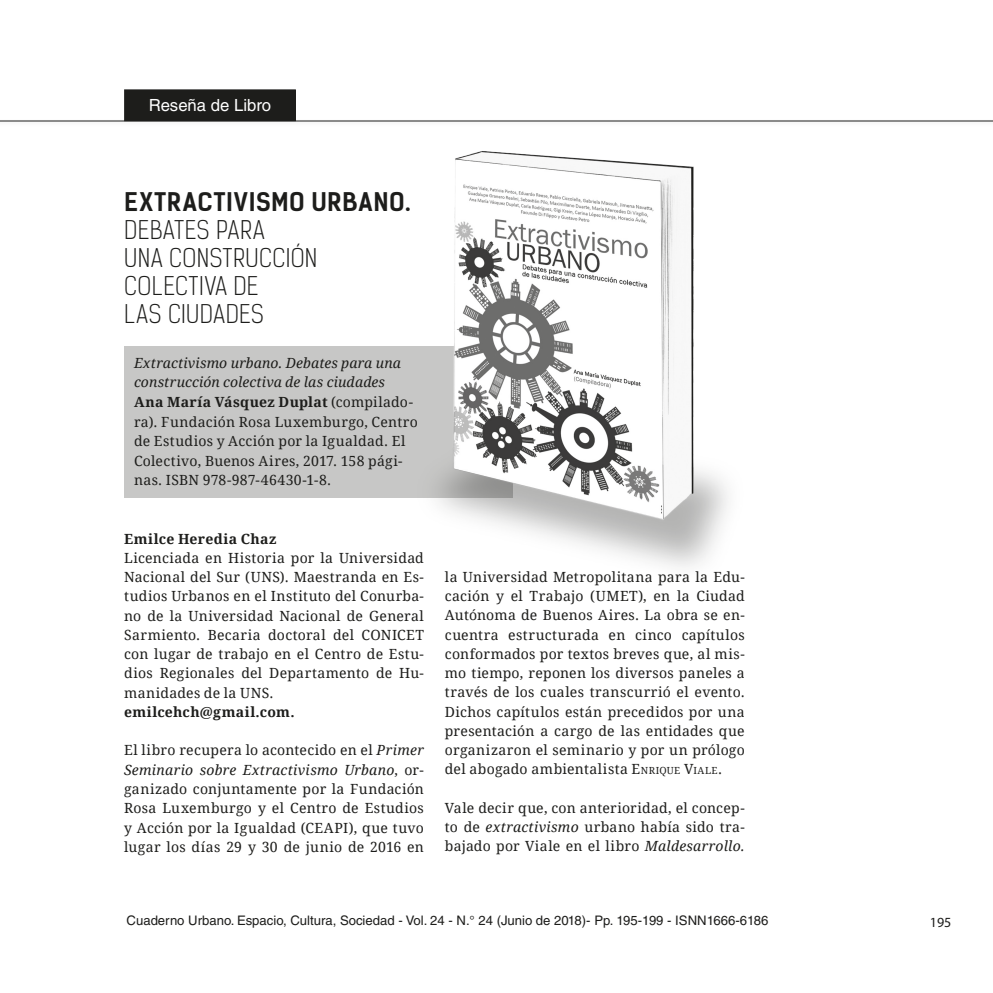
<style>
.page{position:relative;width:993px;height:993px;background:#fff}
.page>*{position:absolute;margin:0;border:0;box-sizing:border-box;transform-origin:0 0}
.Titulo_portada_de_ar{font:300 24.5px "Kelson Sans";letter-spacing:.02em;color:#1d1d1b}
.Titulo_portada_de_ar-2{font:700 24.5px "Kelson Sans";letter-spacing:.035em;color:#1d1d1b}
.Normal_wrd_1{font:16.8px "Helvetica LT Std";color:#fff}
.textos{font:14px/19.2px "Droid Serif";letter-spacing:.02em;color:#1d1d1b;text-align:justify}
.textos-2{font:italic 14px/19.6px "Droid Serif";letter-spacing:.01em;color:#1d1d1b}
.textos-3{font:700 14px "Droid Serif";letter-spacing:.02em;color:#1d1d1b}
.textos-4{font:14px "Myriad Pro";color:#1d1d1b}
.t1{font:13.12px "Helvetica LT Std";color:#1d1d1b}
.s1{font-weight:700}
.s2{font-style:italic}
.s3{font-style:inherit}
.s4{font-size:9.8px}
</style>
<div class="page">
<div style="left:125px;top:90px;width:170px;height:30px;background:#1d1d1b"></div>
<div style="left:124px;top:89px;width:172px;height:32px;border:2px solid #1d1d1b"></div>
<div style="left:0;top:118px;width:992px;height:9px;background:#1d1d1b;opacity:.3"></div>
<hr style="left:0;top:121px;width:992px;height:1px;background:#1d1d1b">
<div style="left:124px;top:346px;width:389px;height:151px;background:#c7c7c6"></div>
<img style="left:412px;top:151px;width:316px;height:416px">
<p class="Normal_wrd_1" style="left:149px;top:96px;width:124px">Reseña de Libro</p>
<p class="Titulo_portada_de_ar-2" style="left:124px;top:186px;width:288px">EXTRACTIVISMO URBANO.</p>
<p class="Titulo_portada_de_ar" style="left:124px;top:215px;width:142px">DEBATES PARA</p>
<p class="Titulo_portada_de_ar" style="left:124px;top:243px;width:195px">UNA CONSTRUCCIÓN</p>
<p class="Titulo_portada_de_ar" style="left:124px;top:271px;width:136px">COLECTIVA DE</p>
<p class="Titulo_portada_de_ar" style="left:124px;top:299px;width:141px">LAS CIUDADES</p>
<p class="textos-2" style="left:134px;top:352px;width:268px">Extractivismo urbano. Debates para una construcción colectiva de las ciudades</p>
<p class="textos" style="left:134px;top:391px;width:285px;text-align:left"><span class="s1">Ana María Vásquez Duplat</span> (compilado&shy;ra). Fundación Rosa Luxemburgo, Centro de Estudios y Acción por la Igualdad. El Colectivo, Buenos Aires, 2017. 158 pági&shy;nas. ISBN 978-987-46430-1-8.</p>
<p class="textos-3" style="left:124px;top:528px;width:154px">Emilce Heredia Chaz</p>
<p class="textos" style="left:124px;top:547px;width:301px">Licenciada en Historia por la Universidad Nacional del Sur (UNS). Maestranda en Es&shy;tudios Urbanos en el Instituto del Conurba&shy;no de la Universidad Nacional de General Sarmiento. Becaria doctoral del CONICET con lugar de trabajo en el Centro de Estu&shy;dios Regionales del Departamento de Hu&shy;manidades de la UNS.</p>
<p class="textos-3" style="left:124px;top:702px;width:172px">emilcehch@gmail.com.</p>
<p class="textos" style="left:124px;top:740px;width:301px">El libro recupera lo acontecido en el <span class="s2">Primer Seminario sobre Extractivismo Urbano</span>, or&shy;ganizado conjuntamente por la Fundación Rosa Luxemburgo y el Centro de Estudios y Acción por la Igualdad (CEAPI), que tuvo lugar los días 29 y 30 de junio de 2016 en</p>
<p class="textos" style="left:445px;top:566px;width:301px">la Universidad Metropolitana para la Edu&shy;cación y el Trabajo (UMET), en la Ciudad Autónoma de Buenos Aires. La obra se en&shy;cuentra estructurada en cinco capítulos conformados por textos breves que, al mis&shy;mo tiempo, reponen los diversos paneles a través de los cuales transcurrió el evento.<br>Dichos capítulos están precedidos por una presentación a cargo de las entidades que organizaron el seminario y por un prólogo del abogado ambientalista <span class="s3">E</span><span class="s4">NRIQUE</span> <span class="s3">V</span><span class="s4">IALE</span>.</p>
<p class="textos" style="left:445px;top:797px;width:301px">Vale decir que, con anterioridad, el concep&shy;to de <span class="s2">extractivismo</span> urbano había sido tra&shy;bajado por Viale en el libro <span class="s2">Maldesarrollo.</span></p>
<p class="t1" style="left:126px;top:912px;width:643px">Cuaderno Urbano. Espacio, Cultura, Sociedad - Vol. 24 - N.° 24 (Junio de 2018)- Pp. 195-199 - ISNN1666-6186</p>
<p class="textos-4" style="left:929px;top:913px;width:23px">195</p>
</div>
